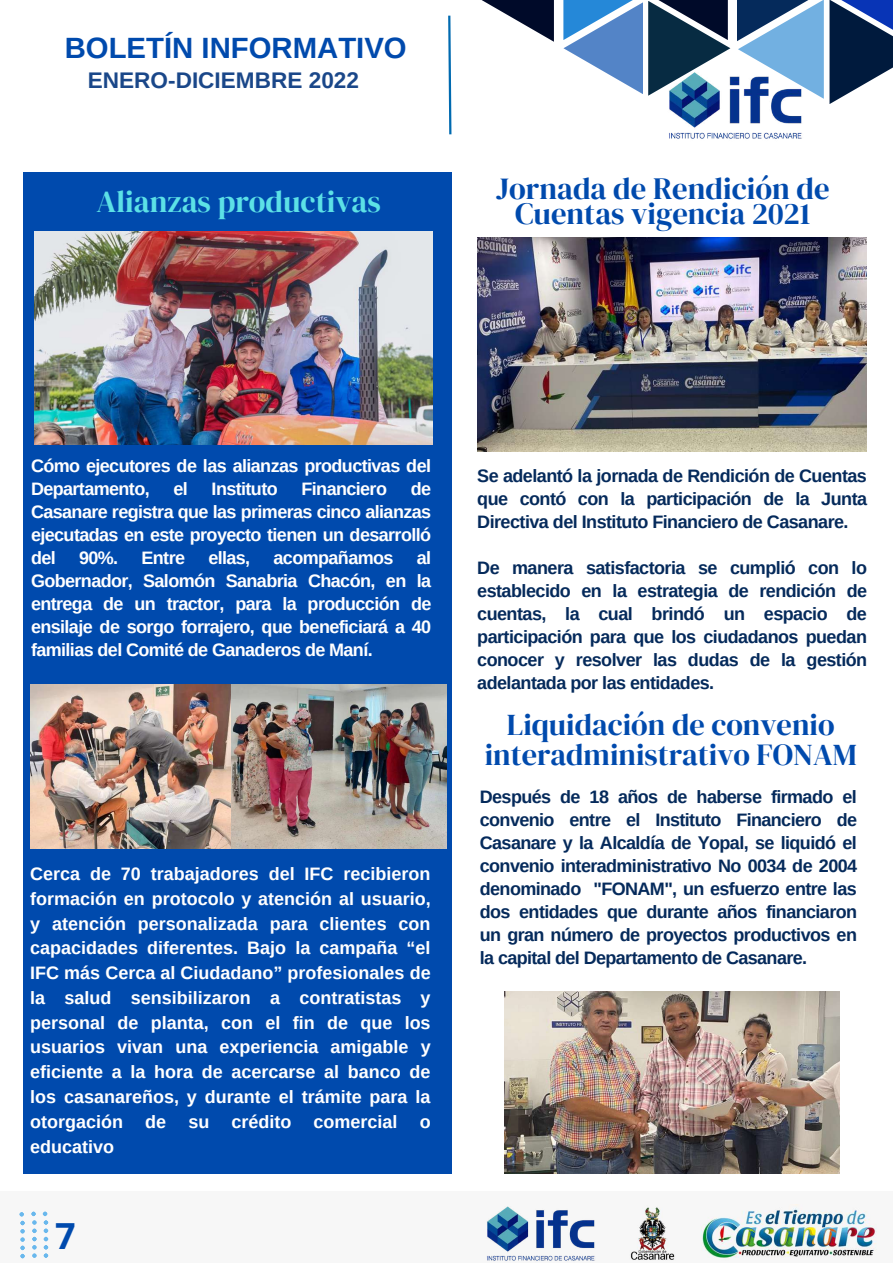
<style>
.page{position:relative;width:893px;height:1263px;background:#fff}
.page>*{position:absolute;margin:0;border:0;box-sizing:border-box;transform-origin:0 0}
.t1{font:700 35.92px "Open Sans";color:#004aad}
.t2{font:30.67px/24.8px "DM Serif Display";color:#004aad;text-align:center}
.t3{font:30.67px "DM Serif Display";color:#5ce1e6}
.t4{font:30.38px/30.4px "DM Serif Display";color:#004aad;text-align:center}
.t5{font:700 29.33px "Arimo";color:#004aad}
.t6{font:700 22.58px "Arimo";color:#1a4789}
.t7{font:700 18px/24.8px "Arimo";letter-spacing:-.035em;color:#fff;text-align:justify}
.t8{font:700 18px/23.1px "Arimo";letter-spacing:-.03em;color:#052a5b;text-align:justify}
</style>
<div class="page">
<div style="left:23px;top:172px;width:428px;height:1001px;background:#004aad"></div>
<svg style="left:448px;top:42px;width:4px;height:93px"></svg>
<svg style="left:19px;top:1212px;width:6px;height:47px"></svg>
<svg style="left:31px;top:1211px;width:18px;height:47px"></svg>
<svg style="left:563px;top:40px;width:167px;height:56px"></svg>
<svg style="left:563px;top:0;width:165px;height:40px"></svg>
<svg style="left:738px;top:0;width:149px;height:104px"></svg>
<svg style="left:814px;top:0;width:79px;height:71px;background:#33507c"></svg>
<svg style="left:448px;top:0;width:106px;height:42px"></svg>
<img style="left:653px;top:63px;width:163px;height:76px">
<img style="left:477px;top:238px;width:389px;height:213px">
<img style="left:505px;top:991px;width:334px;height:182px">
<img style="left:630px;top:1204px;width:247px;height:57px">
<img style="left:486px;top:1206px;width:110px;height:56px">
<img style="left:34px;top:231px;width:398px;height:213px">
<img style="left:30px;top:685px;width:416px;height:164px">
<h3 class="t5" style="left:65px;top:31px;width:343px">BOLETÍN INFORMATIVO</h3>
<p class="t6" style="left:88px;top:68px;width:273px">ENERO-DICIEMBRE 2022</p>
<h2 class="t3" style="left:97px;top:180px;width:286px">Alianzas productivas</h2>
<h2 class="t2" style="left:496px;top:176px;width:335px">Jornada de Rendición de<br>Cuentas vigencia 2021</h2>
<p class="t7" style="left:31px;top:454px;width:401px;line-height:23.1px">Cómo ejecutores de las alianzas productivas del<br>Departamento,</p>
<p class="t7" style="left:31px;top:477px;width:402px;line-height:23.1px;text-indent:380px">de Casanare registra que las primeras cinco alianzas ejecutadas en este proyecto tienen un desarrolló del</p>
<p class="t7" style="left:173px;top:476px;width:16px">el</p>
<p class="t7" style="left:212px;top:476px;width:68px">Instituto</p>
<p class="t7" style="left:301px;top:476px;width:87px">Financiero</p>
<p class="t7" style="left:31px;top:546px;width:402px;line-height:23.1px;text-indent:386px">al Gobernador, Salomón Sanabria Chacón, en la entrega de un tractor, para la producción de ensilaje de sorgo forrajero, que beneficiará a 40 familias del Comité de Ganaderos de Maní.</p>
<p class="t7" style="left:79px;top:545px;width:41px">90%.</p>
<p class="t7" style="left:141px;top:545px;width:45px">Entre</p>
<p class="t7" style="left:208px;top:545px;width:43px">ellas,</p>
<p class="t7" style="left:273px;top:545px;width:121px">acompañamos</p>
<p class="t7" style="left:30px;top:861px;width:402px">Cerca de 70 trabajadores del IFC recibieron formación en protocolo y atención al usuario, y atención personalizada para clientes con capacidades diferentes. Bajo la campaña “el IFC más Cerca al Ciudadano” profesionales de la salud sensibilizaron a contratistas y personal de planta, con el fin de que los usuarios vivan una experiencia amigable y eficiente a la hora de acercarse al banco de los casanareños, y durante el trámite para la otorgación de su crédito comercial o educativo</p>
<h1 class="t1" style="left:55px;top:1211px;width:22px">7</h1>
<p class="t8" style="left:477px;top:464px;width:391px">Se adelantó la jornada de Rendición de Cuentas que contó con la participación de la Junta Directiva del Instituto Financiero de Casanare.</p>
<p class="t8" style="left:477px;top:556px;width:391px">De manera satisfactoria se cumplió con lo establecido en la estrategia de rendición de cuentas, la cual brindó un espacio de participación para que los ciudadanos puedan conocer y resolver las dudas de la gestión adelantada por las entidades.</p>
<h3 class="t4" style="left:485px;top:709px;width:373px">Liquidación de convenio interadministrativo FONAM</h3>
<p class="t8" style="left:480px;top:785px;width:379px">Después de 18 años de haberse firmado el convenio entre el Instituto Financiero de Casanare y la Alcaldía de Yopal, se liquidó el convenio interadministrativo No 0034 de 2004 denominado "FONAM", un esfuerzo entre las dos entidades que durante años financiaron un gran número de proyectos productivos en la capital del Departamento de Casanare.</p>
</div>
